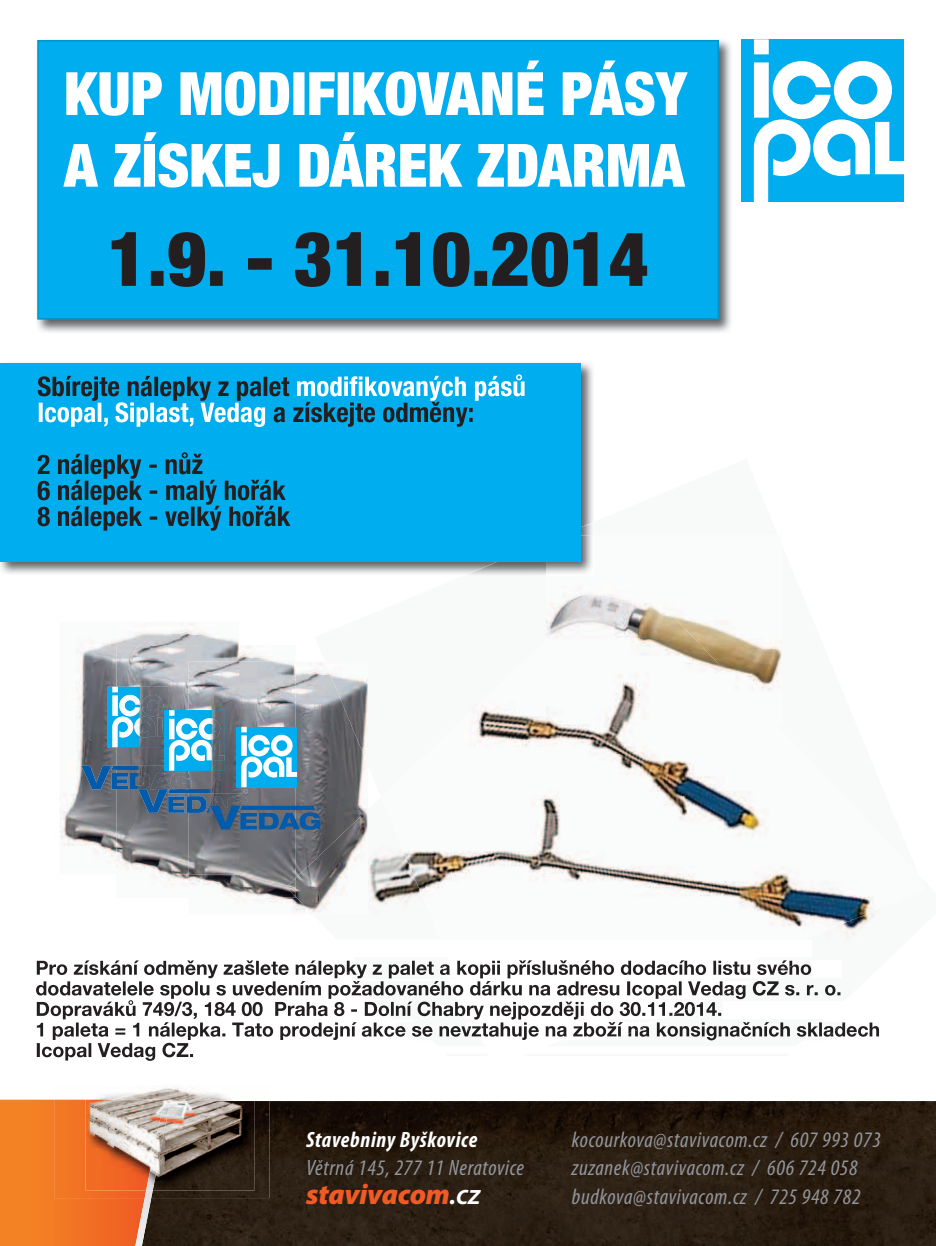
<style>
.page{position:relative;width:936px;height:1246px;background:#fff}
.page>*{position:absolute;margin:0;border:0;box-sizing:border-box;transform-origin:0 0}
.t1{font:italic 900 28.65px "Myriad Pro";letter-spacing:-.01em;color:#f05b25}
.t2{font:italic condensed 22.2px/28.7px "Myriad Pro";letter-spacing:.03em;color:#93969d}
.t3{font:italic 700 condensed 22.2px "Myriad Pro";letter-spacing:.03em;color:#fff}
.s1{font-weight:600;color:#fff}
</style>
<div class="page">
<img style="left:37px;top:39px;width:694px;height:293px">
<div style="left:37px;top:40px;width:682px;height:280px;background:#00aeef"></div>
<svg style="left:66px;top:61px;width:621px;height:55px"></svg>
<svg style="left:63px;top:132px;width:622px;height:56px"></svg>
<svg style="left:112px;top:232px;width:535px;height:55px;background:#0e7197"></svg>
<img style="left:60px;top:623px;width:179px;height:240px">
<img style="left:151px;top:646px;width:139px;height:241px">
<img style="left:116px;top:645px;width:123px;height:229px">
<img style="left:242px;top:663px;width:124px;height:249px">
<img style="left:325px;top:663px;width:43px;height:103px">
<img style="left:189px;top:662px;width:107px;height:236px">
<img style="left:189px;top:662px;width:50px;height:212px">
<svg style="left:81px;top:687px;width:239px;height:143px;background:#688ca2"></svg>
<div style="left:741px;top:39px;width:163px;height:163px;background:#00aeef"></div>
<svg style="left:753px;top:39px;width:151px;height:163px"></svg>
<img style="left:312px;top:797px;width:537px;height:143px">
<img style="left:381px;top:641px;width:496px;height:298px">
<img style="left:546px;top:586px;width:229px;height:138px">
<img style="left:296px;top:809px;width:72px;height:105px">
<img style="left:286px;top:878px;width:10px;height:18px">
<img style="left:0;top:363px;width:593px;height:211px">
<img style="left:463px;top:522px;width:130px;height:53px">
<img style="left:546px;top:536px;width:47px;height:39px">
<div style="left:0;top:363px;width:580px;height:198px;background:#00aeef"></div>
<svg style="left:38px;top:374px;width:486px;height:53px"></svg>
<svg style="left:38px;top:452px;width:252px;height:79px"></svg>
<img style="left:248px;top:1101px;width:687px;height:145px">
<img style="left:153px;top:1198px;width:95px;height:48px">
<img style="left:153px;top:1101px;width:116px;height:97px">
<svg style="left:0;top:1100px;width:153px;height:146px;background:#ee7928"></svg>
<img style="left:85px;top:1087px;width:148px;height:14px">
<img style="left:170px;top:1101px;width:85px;height:89px">
<img style="left:85px;top:1100px;width:61px;height:90px">
<img style="left:146px;top:1099px;width:24px;height:91px">
<svg style="left:36px;top:960px;width:843px;height:101px"></svg>
<img style="left:336px;top:960px;width:475px;height:18px">
<img style="left:340px;top:961px;width:471px;height:17px">
<img style="left:356px;top:981px;width:485px;height:18px">
<img style="left:357px;top:981px;width:478px;height:14px">
<img style="left:374px;top:1000px;width:348px;height:19px">
<img style="left:380px;top:1001px;width:341px;height:15px">
<img style="left:395px;top:1022px;width:449px;height:18px">
<img style="left:465px;top:1022px;width:378px;height:18px">
<img style="left:440px;top:960px;width:365px;height:18px">
<img style="left:457px;top:960px;width:338px;height:15px">
<img style="left:448px;top:981px;width:307px;height:18px">
<img style="left:470px;top:981px;width:272px;height:18px">
<img style="left:456px;top:1000px;width:253px;height:19px">
<img style="left:457px;top:1001px;width:246px;height:18px">
<img style="left:481px;top:1022px;width:165px;height:18px">
<p class="t3" style="left:306px;top:1125px;width:172px">Stavebniny Byškovice</p>
<p class="t2" style="left:306px;top:1153px;width:219px">Větrná 145, 277 11 Neratovice</p>
<p class="t1" style="left:306px;top:1175px;width:176px">stavivacom<span class="s1">.cz</span></p>
<p class="t2" style="left:571px;top:1125px;width:310px">kocourkova@stavivacom.cz / 607 993 073 zuzanek@stavivacom.cz / 606 724 058 budkova@stavivacom.cz / 725 948 782</p>
</div>
